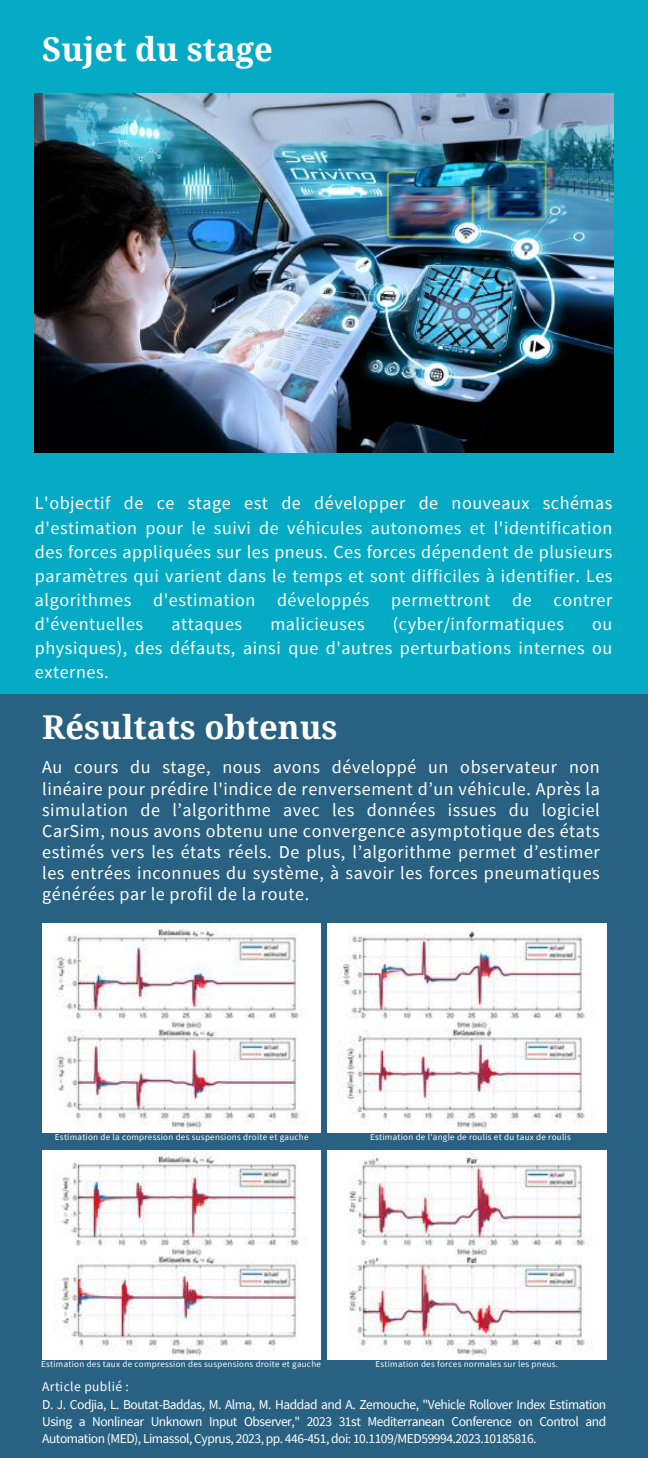
<style>
.page{position:relative;width:648px;height:1458px;background:#fff}
.page>*{position:absolute;margin:0;border:0;box-sizing:border-box;transform-origin:0 0}
.t1{font:700 32.85px "Droid Serif";color:#fff}
.t2{font:18px/24.1px "Source Sans Pro";letter-spacing:.03em;color:#fff;text-align:justify}
.t3{font:13.5px/17.3px "Source Sans Pro";letter-spacing:-.035em;color:#fff}
.t4{font:9px "Source Sans Pro";letter-spacing:.03em;color:#fff}
</style>
<div class="page">
<div style="left:0;top:0;width:648px;height:729px;background:#05abc4"></div>
<div style="left:0;top:695px;width:648px;height:763px;background:#286181"></div>
<img style="left:35px;top:93px;width:579px;height:360px">
<img style="left:42px;top:924px;width:279px;height:209px">
<img style="left:328px;top:924px;width:278px;height:209px">
<img style="left:42px;top:1151px;width:279px;height:209px">
<img style="left:328px;top:1151px;width:278px;height:209px">
<h1 class="t1" style="left:42px;top:31px;width:232px">Sujet du stage</h1>
<p class="t2" style="left:35px;top:491px;width:579px">L'objectif de ce stage est de développer de nouveaux schémas d'estimation pour le suivi de véhicules autonomes et l'identification des forces appliquées sur les pneus. Ces forces dépendent de plusieurs paramètres qui varient dans le temps et sont difficiles à identifier. Les algorithmes d'estimation développés permettront de contrer d'éventuelles</p>
<p class="t2" style="left:171px;top:612px;width:72px">attaques</p>
<p class="t2" style="left:270px;top:612px;width:96px">malicieuses</p>
<p class="t2" style="left:393px;top:612px;width:173px">(cyber/informatiques</p>
<p class="t2" style="left:35px;top:612px;width:579px;text-indent:557px">ou physiques), des défauts, ainsi que d'autres perturbations internes ou externes.</p>
<h1 class="t1" style="left:42px;top:708px;width:297px">Résultats obtenus</h1>
<p class="t2" style="left:42px;top:756px;width:559px;line-height:21.2px">Au cours du stage, nous avons développé un observateur non linéaire pour prédire l'indice de renversement d’un véhicule. Après la simulation de l’algorithme avec les données issues du logiciel CarSim, nous avons obtenu une convergence asymptotique des états estimés vers les états réels. De plus, l’algorithme permet d’estimer les entrées inconnues du système, à savoir les forces pneumatiques générées par le profil de la route.</p>
<p class="t4" style="left:55px;top:1131px;width:255px">Estimation de la compression des suspensions droite et gauche</p>
<p class="t4" style="left:370px;top:1131px;width:202px">Estimation de l'angle de roulis et du taux de roulis</p>
<p class="t4" style="left:41px;top:1358px;width:281px">Estimation des taux de compression des suspensions droite et gauche</p>
<p class="t4" style="left:375px;top:1358px;width:184px">Estimation des forces normales sur les pneus.</p>
<p class="t3" style="left:42px;top:1378px;width:566px">Article publié :<br>D. J. Codjia, L. Boutat-Baddas, M. Alma, M. Haddad and A. Zemouche, "Vehicle Rollover Index Estimation Using a Nonlinear Unknown Input Observer," 2023 31st Mediterranean Conference on Control and Automation (MED), Limassol, Cyprus, 2023, pp. 446-451, doi: 10.1109/MED59994.2023.10185816.</p>
</div>
